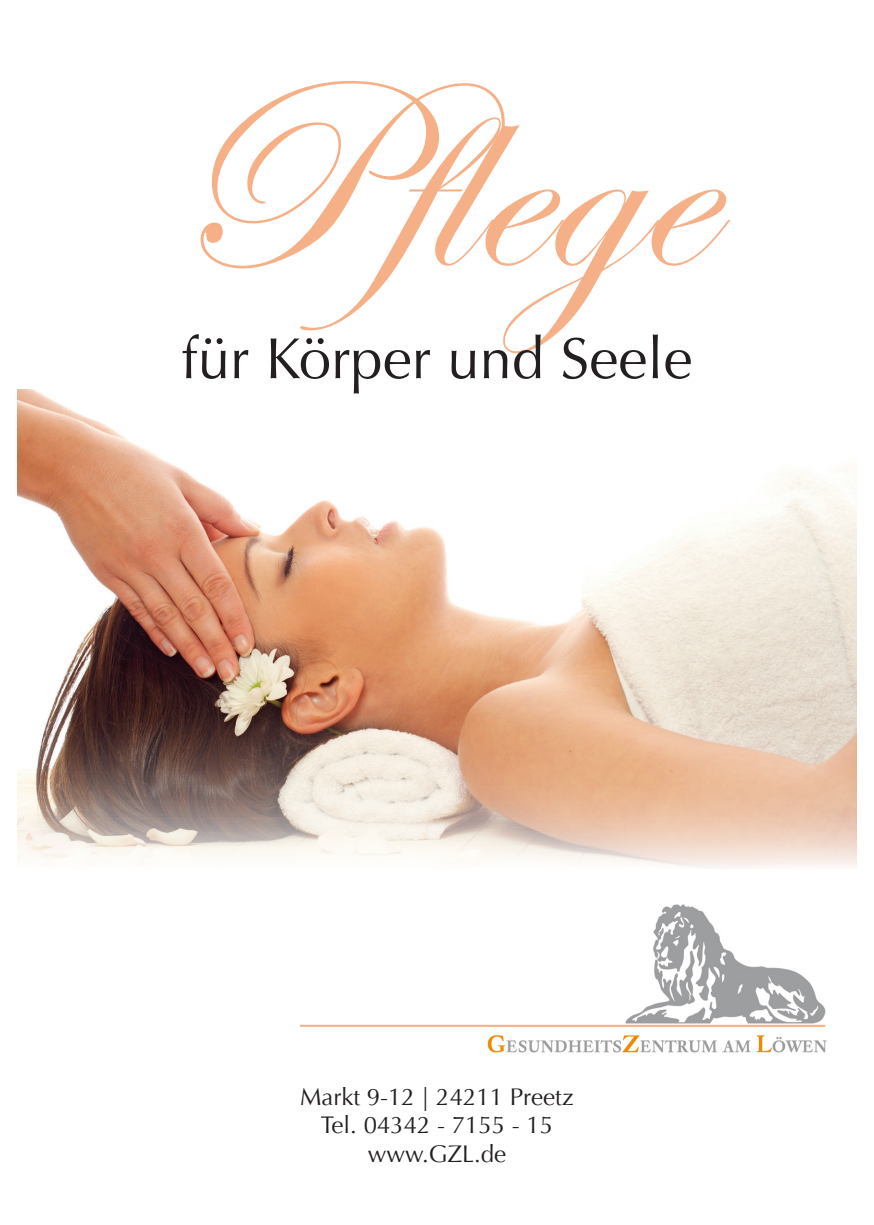
<style>
.page{position:relative;width:874px;height:1225px;background:#fff}
.page>*{position:absolute;margin:0;border:0;box-sizing:border-box;transform-origin:0 0}
.t1{font:276px "Edwardian Script ITC";letter-spacing:.01em;color:#f6b088}
.t2{font:58px "Optima LT Std";color:#231f20}
.t3{font:24px "Optima LT Std";color:#231f20}
</style>
<div class="page">
<img style="left:17px;top:389px;width:839px;height:478px">
<img style="left:479px;top:904px;width:348px;height:149px">
<hr style="left:300px;top:1024px;width:524px;height:2px;background:#f7b187">
<p class="t1" style="left:169px;top:28px;width:537px">Pflege</p>
<p class="t2" style="left:181px;top:325px;width:512px">für Körper und Seele</p>
<p class="t3" style="left:300px;top:1082px;width:275px">Markt 9-12 | 24211 Preetz</p>
<p class="t3" style="left:320px;top:1111px;width:234px">Tel. 04342 - 7155 - 15</p>
<p class="t3" style="left:367px;top:1140px;width:140px">www.GZL.de</p>
</div>
